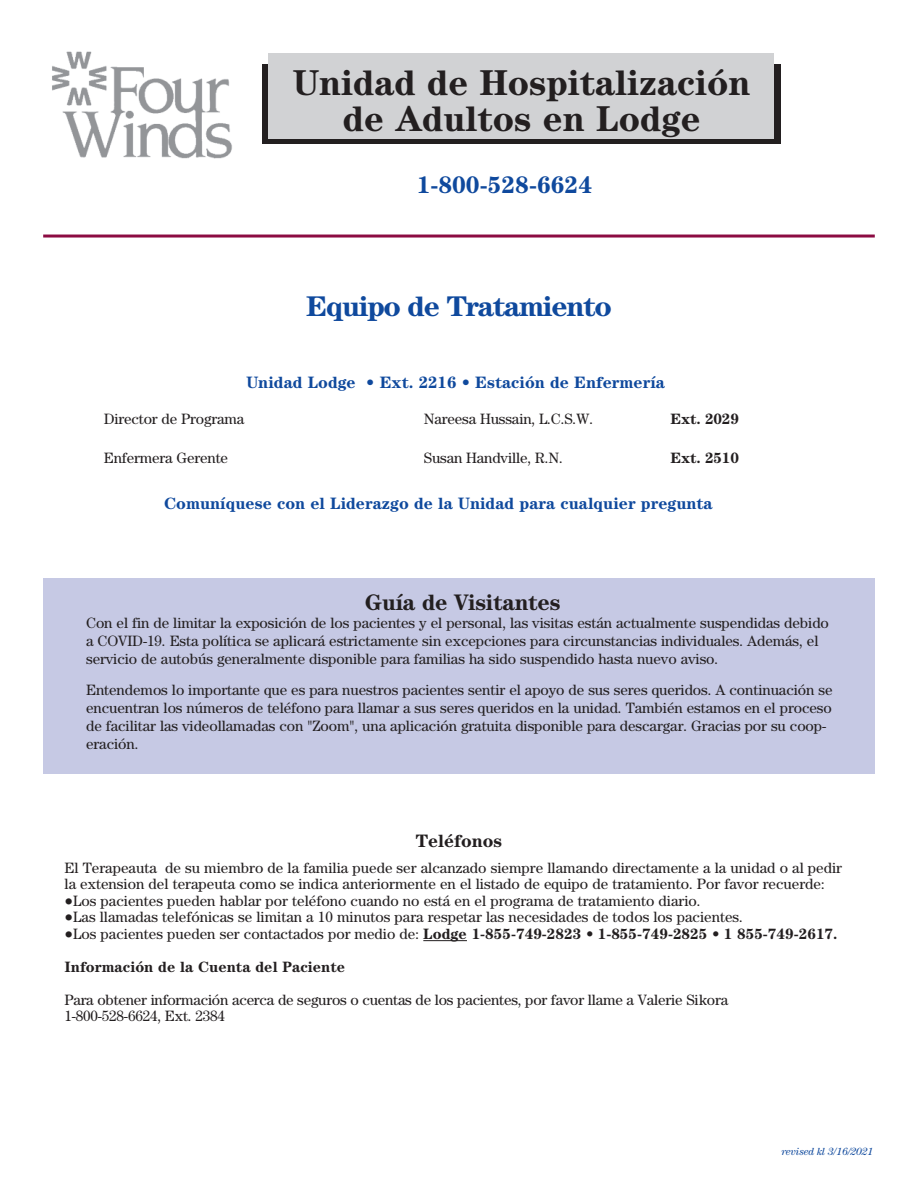
<style>
.page{position:relative;width:918px;height:1188px;background:#fff}
.page>*{position:absolute;margin:0;border:0;box-sizing:border-box;transform-origin:0 0}
.t1{font:700 36px/36px "Century";color:#231f20;text-align:center}
.t2{font:700 28.5px "Century";letter-spacing:-.045em;color:#0f499d}
.t3{font:700 24px "Century";color:#0f499d}
.t4{font:700 22.5px "Century";letter-spacing:-.01em;color:#231f20}
.t5{font:700 18px "Century";color:#231f20}
.t6{font:700 16.5px "Century";color:#0f499d}
.t7{font:15px/18px "Century";letter-spacing:-.005em;color:#231f20}
.t8{font:700 15px "Century";color:#231f20}
.t9{font:italic 10.5px "Century";letter-spacing:-.015em;color:#0f499d}
.s1{font-family:"Lucida Grande"}
.s2{font-family:"Lucida Grande";font-weight:400}
.s3{font-weight:400}
</style>
<div class="page">
<div style="left:262px;top:64px;width:519px;height:79px;background:#231f20"></div>
<div style="left:268px;top:53px;width:506px;height:86px;background:#d1d2d4"></div>
<img style="left:52px;top:51px;width:180px;height:108px">
<hr style="left:43px;top:235px;width:832px;height:3px;background:#8c0b42">
<div style="left:43px;top:578px;width:832px;height:196px;background:#c6c9e4"></div>
<hr style="left:423px;top:940px;width:44px;height:1px;background:#231f20">
<h1 class="t1" style="left:293px;top:67px;width:459px">Unidad de Hospitalización de Adultos en Lodge</h1>
<h3 class="t3" style="left:417px;top:177px;width:177px">1-800-528-6624</h3>
<h2 class="t2" style="left:306px;top:297px;width:307px">Equipo de Tratamiento</h2>
<p class="t6" style="left:246px;top:377px;width:420px">Unidad Lodge • Ext. 2216 • Estación de Enfermería</p>
<p class="t7" style="left:104px;top:412px;width:142px">Director de Programa</p>
<p class="t7" style="left:424px;top:412px;width:171px">Nareesa Hussain, L.C.S.W.</p>
<p class="t8" style="left:671px;top:414px;width:70px">Ext. 2029</p>
<p class="t7" style="left:104px;top:450px;width:126px">Enfermera Gerente</p>
<p class="t7" style="left:424px;top:450px;width:141px">Susan Handville, R.N.</p>
<p class="t8" style="left:671px;top:452px;width:70px">Ext. 2510</p>
<p class="t6" style="left:164px;top:498px;width:550px">Comuníquese con el Liderazgo de la Unidad para cualquier pregunta</p>
<h3 class="t4" style="left:365px;top:594px;width:197px">Guía de Visitantes</h3>
<p class="t7" style="left:86px;top:615px;width:744px">Con el fin de limitar la exposición de los pacientes y el personal, las visitas están actualmente suspendidas debido a COVID-19. Esta política se aplicará estrictamente sin excepciones para circunstancias individuales. Además, el servicio de autobús generalmente disponible para familias ha sido suspendido hasta nuevo aviso.</p>
<p class="t7" style="left:86px;top:683px;width:748px">Entendemos lo importante que es para nuestros pacientes sentir el apoyo de sus seres queridos. A continuación se encuentran los números de teléfono para llamar a sus seres queridos en la unidad. También estamos en el proceso de facilitar las videollamadas con "Zoom", una aplicación gratuita disponible para descargar. Gracias por su coop&shy;eración.</p>
<p class="t5" style="left:416px;top:835px;width:88px">Teléfonos</p>
<p class="t7" style="left:64px;top:861px;width:779px;line-height:16.5px">El Terapeauta de su miembro de la familia puede ser alcanzado siempre llamando directamente a la unidad o al pedir la extension del terapeuta como se indica anteriormente en el listado de equipo de tratamiento. Por favor recuerde:</p>
<p class="t7" style="left:64px;top:893px;width:638px"><span class="s1">●</span>Los pacientes pueden hablar por teléfono cuando no está en el programa de tratamiento diario.</p>
<p class="t7" style="left:64px;top:910px;width:680px"><span class="s1">●</span>Las llamadas telefónicas se limitan a 10 minutos para respetar las necesidades de todos los pacientes.</p>
<p class="t8" style="left:64px;top:929px;width:775px"><span class="s2">●</span><span class="s3">Los pacientes pueden ser contactados por medio de:</span> Lodge 1-855-749-2823 <span class="s3">•</span> 1-855-749-2825 <span class="s3">•</span> 1 855-749-2617.</p>
<p class="t8" style="left:65px;top:962px;width:282px">Información de la Cuenta del Paciente</p>
<p class="t7" style="left:64px;top:993px;width:665px;line-height:16.5px">Para obtener información acerca de seguros o cuentas de los pacientes, por favor llame a Valerie Sikora<br>1-800-528-6624, Ext. 2384</p>
<p class="t9" style="left:782px;top:1147px;width:93px">revised kl 3/16/2021</p>
</div>
